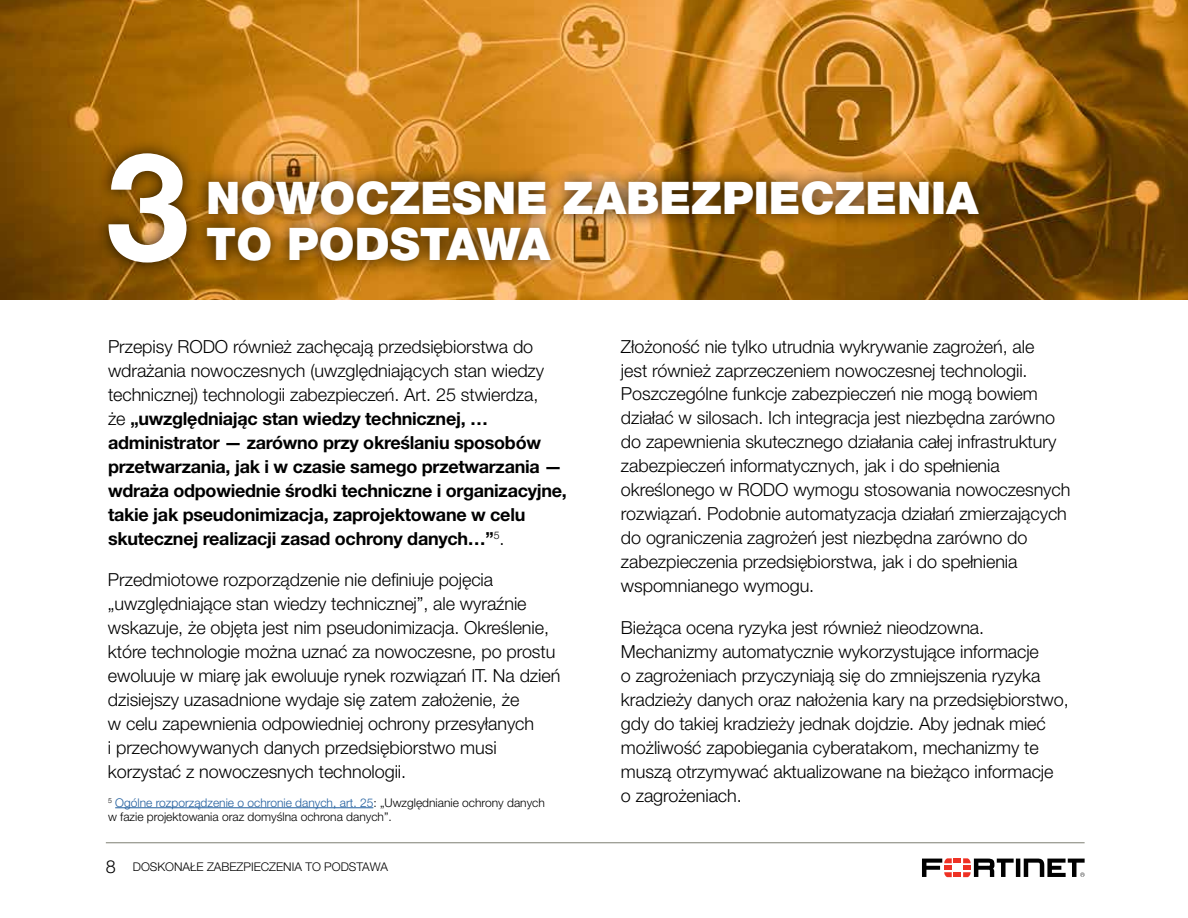
<style>
.page{position:relative;width:1188px;height:918px;background:#fff}
.page>*{position:absolute;margin:0;border:0;box-sizing:border-box;transform-origin:0 0}
.t1{font:700 150px "Helvetica Neue LT Pro";color:#fff}
.t2{font:900 45px/46.5px "Helvetica Neue LT Pro";color:#fff}
.t3{font:300 18px/24px "Helvetica Neue LT Pro";letter-spacing:-.005em;color:#000}
.t4{font:700 18px/24px "Helvetica Neue LT Pro";letter-spacing:-.015em;color:#000}
.t5{font:300 12px/14.4px "Helvetica Neue LT Pro";color:#000}
.t6{font:300 7.05px "Helvetica Neue LT Pro";color:#000}
.s1{font-weight:300}
.s2{color:#215e9e}
.s3{font-size:18px}
</style>
<div class="page">
<img style="left:0;top:0;width:1188px;height:299px">
<div style="left:94px;top:139px;width:107px;height:139px;background:#000;opacity:.75"></div>
<div style="left:193px;top:167px;width:800px;height:108px;background:#000;opacity:.75"></div>
<hr style="left:115px;top:807px;width:258px;height:1px;background:#215e9e">
<svg style="left:922px;top:858px;width:163px;height:19px"></svg>
<hr style="left:106px;top:842px;width:979px;height:1px;background:#7e7f73">
<h1 class="t1" style="left:106px;top:112px;width:85px">3</h1>
<h2 class="t2" style="left:206px;top:174px;width:774px">NOWOCZESNE ZABEZPIECZENIA<br>TO PODSTAWA</h2>
<p class="t4" style="left:108px;top:334px;width:460px"><span class="s1">Przepisy RODO również zachęcają przedsiębiorstwa do wdrażania nowoczesnych (uwzględniających stan wiedzy technicznej) technologii zabezpieczeń. Art. 25 stwierdza,<br>że</span> „uwzględniając stan wiedzy technicznej, … administrator — zarówno przy określaniu sposobów przetwarzania, jak i w czasie samego przetwarzania — wdraża odpowiednie środki techniczne i organizacyjne, takie jak pseudonimizacja, zaprojektowane w celu skutecznej realizacji zasad ochrony danych…”<sup>5</sup><span class="s1">.</span></p>
<p class="t3" style="left:108px;top:567px;width:454px">Przedmiotowe rozporządzenie nie definiuje pojęcia „uwzględniające stan wiedzy technicznej”, ale wyraźnie wskazuje, że objęta jest nim pseudonimizacja. Określenie, które technologie można uznać za nowoczesne, po prostu ewoluuje w miarę jak ewoluuje rynek rozwiązań IT. Na dzień dzisiejszy uzasadnione wydaje się zatem założenie, że<br>w celu zapewnienia odpowiedniej ochrony przesyłanych<br>i przechowywanych danych przedsiębiorstwo musi korzystać z nowoczesnych technologii.</p>
<p class="t3" style="left:621px;top:334px;width:451px">Złożoność nie tylko utrudnia wykrywanie zagrożeń, ale<br>jest również zaprzeczeniem nowoczesnej technologii.<br>Poszczególne funkcje zabezpieczeń nie mogą bowiem działać w silosach. Ich integracja jest niezbędna zarówno do zapewnienia skutecznego działania całej infrastruktury zabezpieczeń informatycznych, jak i do spełnienia określonego w RODO wymogu stosowania nowoczesnych rozwiązań. Podobnie automatyzacja działań zmierzających do ograniczenia zagrożeń jest niezbędna zarówno do zabezpieczenia przedsiębiorstwa, jak i do spełnienia wspomnianego wymogu.</p>
<p class="t3" style="left:621px;top:615px;width:449px">Bieżąca ocena ryzyka jest również nieodzowna.<br>Mechanizmy automatycznie wykorzystujące informacje<br>o zagrożeniach przyczyniają się do zmniejszenia ryzyka kradzieży danych oraz nałożenia kary na przedsiębiorstwo, gdy do takiej kradzieży jednak dojdzie. Aby jednak mieć możliwość zapobiegania cyberatakom, mechanizmy te muszą otrzymywać aktualizowane na bieżąco informacje</p>
<p class="t6" style="left:108px;top:796px;width:5px">5</p>
<p class="t3" style="left:621px;top:783px;width:122px">o zagrożeniach.</p>
<p class="t5" style="left:108px;top:795px;width:438px;text-indent:7px"><span class="s2">Ogólne rozporządzenie o ochronie danych, art. 25</span>: „Uwzględnianie ochrony danych w fazie projektowania oraz domyślna ochrona danych”.</p>
<p class="t5" style="left:106px;top:859px;width:284px"><span class="s3">8</span> DOSKONAŁE ZABEZPIECZENIA TO PODSTAWA</p>
</div>
